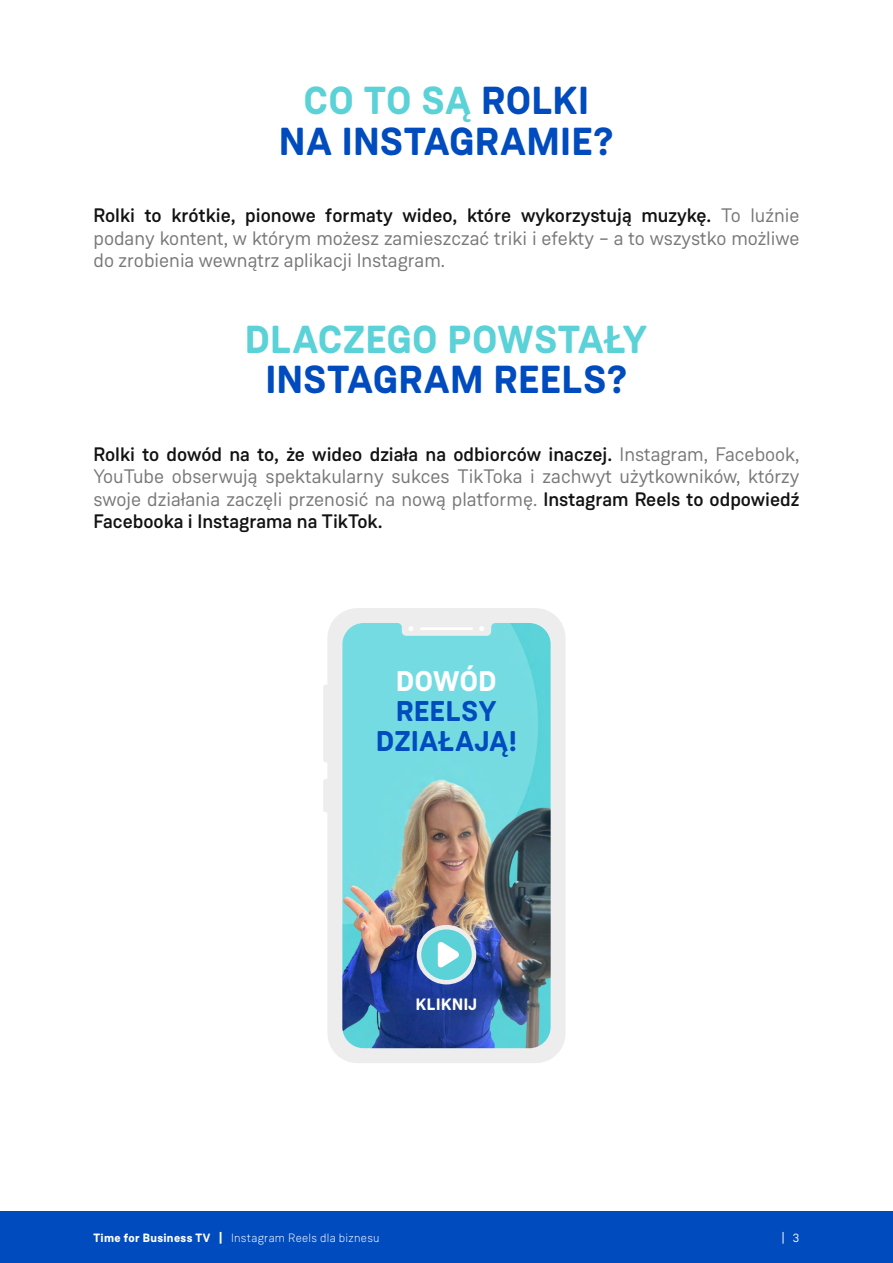
<style>
.page{position:relative;width:893px;height:1263px;background:#fff}
.page>*{position:absolute;margin:0;border:0;box-sizing:border-box;transform-origin:0 0}
.t1{font:700 39px/40.5px "Weissenhof Grotesk";letter-spacing:.02em;color:#004bbe;text-align:center}
.t2{font:700 39px "Weissenhof Grotesk";letter-spacing:.015em;color:#5ad2d7}
.t3{font:700 28.5px/30px "Weissenhof Grotesk";letter-spacing:.02em;color:#004bbe;text-align:center}
.t4{font:700 28.5px "Weissenhof Grotesk";letter-spacing:.015em;color:#fff}
.t5{font:19.5px/22.5px "Weissenhof Grotesk";color:#787878;text-align:justify}
.t6{font:700 16.5px "Weissenhof Grotesk";letter-spacing:.035em;color:#fff}
.t7{font:300 12px "Weissenhof Grotesk";letter-spacing:.025em;color:#fff}
.t8{font:12px "Weissenhof Grotesk";color:#fff}
.s1{color:#5ad2d7}
.s2{font-weight:500;color:#121212}
.s3{font-weight:700}
</style>
<div class="page">
<div style="left:0;top:1212px;width:893px;height:51px;background:#004bbe"></div>
<div style="left:327px;top:608px;width:239px;height:455px;background:#ededed;border-radius:30px"></div>
<div style="left:323px;top:685px;width:9px;height:77px;background:#ededed;border-radius:3px"></div>
<div style="left:323px;top:779px;width:9px;height:33px;background:#ededed;border-radius:3px"></div>
<img style="left:342px;top:623px;width:209px;height:425px">
<svg style="left:419px;top:927px;width:55px;height:55px;fill:#5ad2d7"></svg>
<div style="left:417px;top:925px;width:59px;height:59px;border:4px solid #ededed;border-radius:50%"></div>
<svg style="left:438px;top:941px;width:22px;height:27px"></svg>
<h1 class="t1" style="left:279px;top:81px;width:336px"><span class="s1">CO TO SĄ</span> ROLKI<br>NA INSTAGRAMIE?</h1>
<p class="t5" style="left:94px;top:204px;width:707px"><span class="s2">Rolki to krótkie, pionowe formaty wideo, które wykorzystują muzykę.</span> To luźnie podany kontent, w którym możesz zamieszczać triki i efekty – a to wszystko możliwe do zrobienia wewnątrz aplikacji Instagram.</p>
<h1 class="t2" style="left:245px;top:315px;width:404px">DLACZEGO POWSTAŁY</h1>
<h1 class="t1" style="left:266px;top:360px;width:363px">INSTAGRAM REELS?</h1>
<p class="t5" style="left:94px;top:443px;width:707px"><span class="s2">Rolki to dowód na to, że wideo działa na odbiorców inaczej.</span> Instagram, Facebook, YouTube obserwują spektakularny sukces TikToka i zachwyt użytkowników, którzy swoje działania zaczęli przenosić na nową platformę. <span class="s2">Instagram Reels to odpowiedź Facebooka i Instagrama na TikTok.</span></p>
<h2 class="t4" style="left:396px;top:663px;width:102px">DOWÓD</h2>
<h2 class="t3" style="left:376px;top:697px;width:142px">REELSY<br>DZIAŁAJĄ!</h2>
<p class="t6" style="left:416px;top:993px;width:63px">KLIKNIJ</p>
<p class="t7" style="left:94px;top:1231px;width:288px"><span class="s3">Time for Business TV |</span> Instagram Reels dla biznesu</p>
<p class="t8" style="left:782px;top:1230px;width:19px">| 3</p>
</div>
